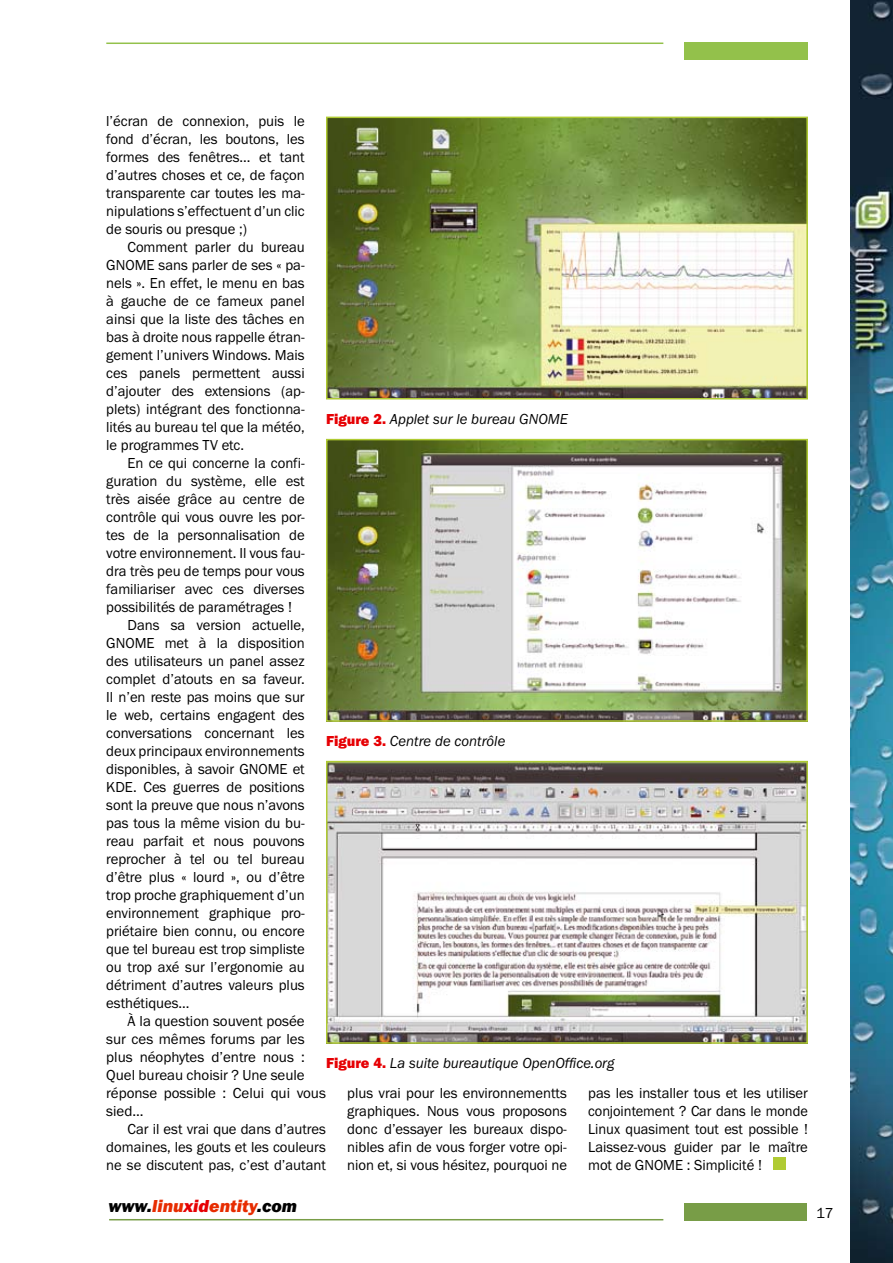
<style>
.page{position:relative;width:893px;height:1263px;background:#fff}
.page>*{position:absolute;margin:0;border:0;box-sizing:border-box;transform-origin:0 0}
.t1{font:18px "Franklin Got URWTCE Hea Ita";color:#e72c00}
.t2{font:15px/18px "Franklin Got URWTCE Boo";color:#000;text-align:justify}
.t3{font:15px "Franklin Got URWTCE Boo Ita";color:#000}
.s1{font-family:"Franklin Got URWTCE Hea";color:#e60004}
.s2{color:#000}
.s3{color:#e60004}
</style>
<div class="page">
<div style="left:685px;top:43px;width:123px;height:17px;background:#93c14b"></div>
<hr style="left:106px;top:43px;width:557px;height:1px;background:#93c14b">
<img style="left:850px;top:0;width:43px;height:1263px">
<div style="left:685px;top:1203px;width:123px;height:17px;background:#789d47"></div>
<hr style="left:109px;top:1219px;width:554px;height:1px;background:#789d47">
<div style="left:773px;top:1157px;width:13px;height:13px;background:#b0cb33"></div>
<img style="left:329px;top:120px;width:476px;height:276px">
<div style="left:326px;top:117px;width:482px;height:282px;border:2px solid #b0cb33"></div>
<img style="left:329px;top:442px;width:476px;height:277px">
<div style="left:326px;top:439px;width:482px;height:283px;border:2px solid #b0cb33"></div>
<img style="left:329px;top:764px;width:476px;height:277px">
<div style="left:326px;top:761px;width:482px;height:283px;border:2px solid #b0cb33"></div>
<p class="t2" style="left:106px;top:112px;width:200px">l’écran de connexion, puis le fond d’écran, les boutons, les formes des fenêtres... et tant d’autres choses et ce, de façon transparente car toutes les ma&shy;nipulations s’effectuent d’un clic de souris ou presque ;)</p>
<p class="t2" style="left:106px;top:238px;width:200px;text-indent:21px">Comment parler du bureau GNOME sans parler de ses « pa&shy;nels ». En effet, le menu en bas à gauche de ce fameux panel ainsi que la liste des tâches en bas à droite nous rappelle étran&shy;gement l’univers Windows. Mais ces panels permettent aussi d’ajouter des extensions (ap&shy;plets) intégrant des fonctionna&shy;lités au bureau tel que la météo, le programmes TV etc.</p>
<p class="t2" style="left:128px;top:454px;width:179px">En ce qui concerne la confi-</p>
<p class="t2" style="left:106px;top:472px;width:200px">guration du système, elle est</p>
<p class="t2" style="left:106px;top:490px;width:200px">très aisée grâce au centre de</p>
<p class="t2" style="left:106px;top:508px;width:200px">contrôle qui vous ouvre les por-</p>
<p class="t2" style="left:106px;top:526px;width:200px">tes de la personnalisation de</p>
<p class="t2" style="left:106px;top:544px;width:200px">votre environnement. Il vous fau-</p>
<p class="t2" style="left:106px;top:562px;width:200px">dra très peu de temps pour vous</p>
<p class="t2" style="left:106px;top:580px;width:200px">familiariser avec ces diverses</p>
<p class="t2" style="left:106px;top:598px;width:187px">possibilités de paramétrages !</p>
<p class="t2" style="left:128px;top:616px;width:179px">Dans sa version actuelle,</p>
<p class="t2" style="left:106px;top:634px;width:200px">GNOME met à la disposition</p>
<p class="t2" style="left:106px;top:652px;width:200px">des utilisateurs un panel assez</p>
<p class="t2" style="left:106px;top:670px;width:200px">complet d’atouts en sa faveur.</p>
<p class="t2" style="left:106px;top:688px;width:200px">Il n’en reste pas moins que sur</p>
<p class="t2" style="left:106px;top:706px;width:200px">le web, certains engagent des</p>
<p class="t2" style="left:106px;top:724px;width:200px">conversations concernant les</p>
<p class="t2" style="left:106px;top:742px;width:200px">deux principaux environnements</p>
<p class="t2" style="left:106px;top:760px;width:200px">disponibles, à savoir GNOME et</p>
<p class="t2" style="left:106px;top:778px;width:200px">KDE. Ces guerres de positions</p>
<p class="t2" style="left:106px;top:796px;width:200px">sont la preuve que nous n’avons</p>
<p class="t2" style="left:106px;top:814px;width:200px">pas tous la même vision du bu-</p>
<p class="t2" style="left:106px;top:832px;width:200px">reau parfait et nous pouvons</p>
<p class="t2" style="left:106px;top:850px;width:200px">reprocher à tel ou tel bureau</p>
<p class="t2" style="left:106px;top:868px;width:200px">d’être plus « lourd », ou d’être</p>
<p class="t2" style="left:106px;top:886px;width:200px">trop proche graphiquement d’un</p>
<p class="t2" style="left:106px;top:904px;width:200px">environnement graphique pro-</p>
<p class="t2" style="left:106px;top:922px;width:200px">priétaire bien connu, ou encore</p>
<p class="t2" style="left:106px;top:940px;width:200px">que tel bureau est trop simpliste</p>
<p class="t2" style="left:106px;top:958px;width:200px">ou trop axé sur l’ergonomie au</p>
<p class="t2" style="left:106px;top:976px;width:200px">détriment d’autres valeurs plus</p>
<p class="t2" style="left:106px;top:994px;width:85px">esthétiques...</p>
<p class="t2" style="left:128px;top:1012px;width:179px">À la question souvent posée</p>
<p class="t2" style="left:106px;top:1030px;width:200px">sur ces mêmes forums par les</p>
<p class="t2" style="left:106px;top:1048px;width:200px">plus néophytes d’entre nous :</p>
<p class="t2" style="left:106px;top:1066px;width:200px">Quel bureau choisir ? Une seule</p>
<p class="t2" style="left:106px;top:1084px;width:221px">réponse possible : Celui qui vous</p>
<p class="t2" style="left:106px;top:1102px;width:39px">sied...</p>
<p class="t2" style="left:128px;top:1120px;width:200px">Car il est vrai que dans d’autres</p>
<p class="t2" style="left:106px;top:1138px;width:221px">domaines, les gouts et les couleurs</p>
<p class="t2" style="left:106px;top:1156px;width:221px">ne se discutent pas, c’est d’autant</p>
<p class="t3" style="left:326px;top:410px;width:243px"><span class="s1">Figure 2.</span> Applet sur le bureau GNOME</p>
<p class="t3" style="left:326px;top:732px;width:181px"><span class="s1">Figure 3.</span> Centre de contrôle</p>
<p class="t3" style="left:326px;top:1054px;width:290px"><span class="s1">Figure 4.</span> La suite bureautique OpenOffice.org</p>
<p class="t2" style="left:347px;top:1084px;width:221px">plus vrai pour les environnementts graphiques. Nous vous proposons donc d’essayer les bureaux dispo&shy;nibles afin de vous forger votre opi&shy;nion et, si vous hésitez, pourquoi ne</p>
<p class="t2" style="left:588px;top:1084px;width:221px">pas les installer tous et les utiliser conjointement ? Car dans le monde Linux quasiment tout est possible !<br>Laissez-vous guider par le maître mot de GNOME : Simplicité !</p>
<p class="t1" style="left:108px;top:1195px;width:190px"><span class="s2">www.</span>linu<span class="s3">xid</span>entity<span class="s2">.com</span></p>
<p class="t2" style="left:816px;top:1204px;width:19px">17</p>
</div>
